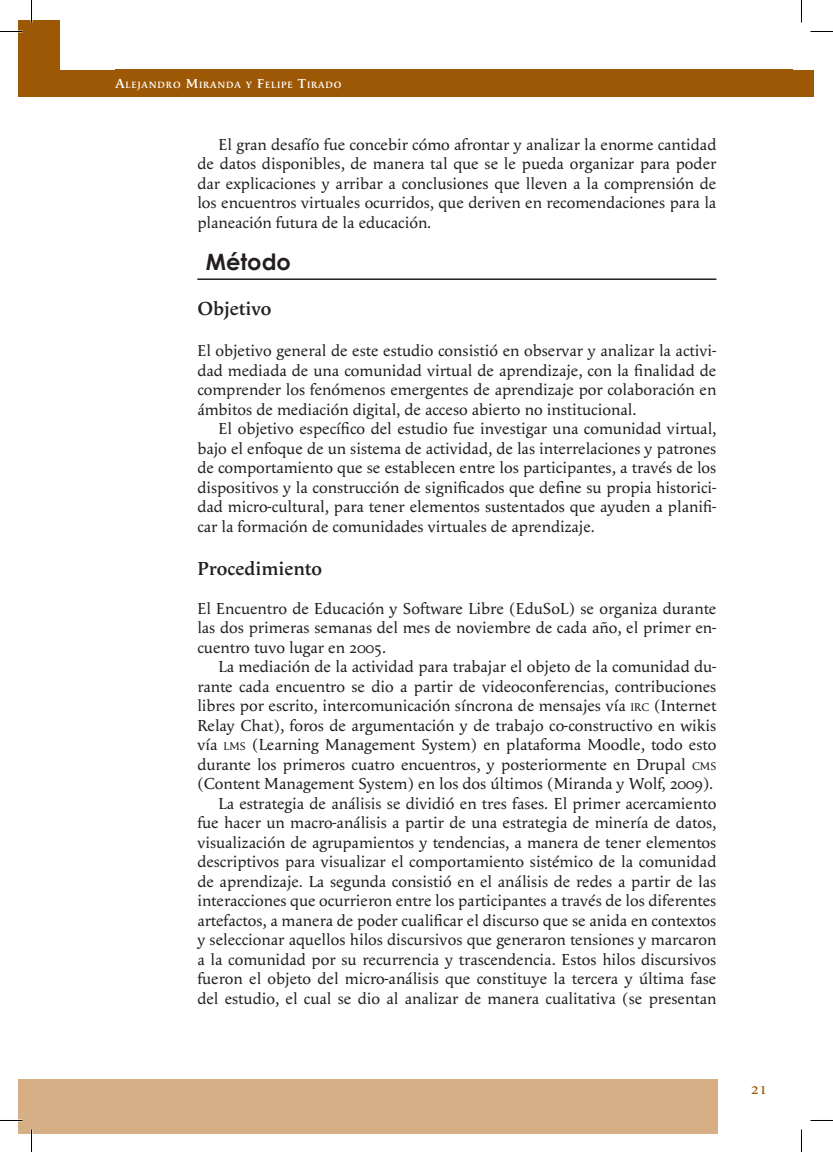
<style>
.page{position:relative;width:833px;height:1152px;background:#fff}
.page>*{position:absolute;margin:0;border:0;box-sizing:border-box;transform-origin:0 0}
.TITULO-IZQ{font:700 22.5px "Century Gothic";color:#231f20}
.SUBTITULO{font:600 19.5px "Apolline";color:#231f20}
.NORMAL_DESPUES_DE_SU{font:16.5px/19.5px "Apolline";color:#231f20;text-align:justify}
.t1{font:16.5px "Apolline";color:#9d5806}
.t2{font:600 9.45px "Apolline";letter-spacing:.085em;color:#fff}
.s1{font-size:13.5px}
.s2{font-size:11.55px}
</style>
<div class="page">
<div style="left:19px;top:20px;width:12px;height:76px;background:#9d5806"></div>
<div style="left:32px;top:20px;width:28px;height:76px;background:#9d5806"></div>
<hr style="left:197px;top:278px;width:519px;height:2px;background:#231f20">
<div style="left:32px;top:1079px;width:686px;height:54px;background:#d7af87"></div>
<div style="left:19px;top:1079px;width:13px;height:54px;background:#d7af87"></div>
<div style="left:60px;top:70px;width:754px;height:26px;background:#9d5806"></div>
<div style="left:115px;top:70px;width:678px;height:27px;background:#9d5806"></div>
<hr style="left:0;top:1119px;width:22px;height:2px;background:#fff">
<svg style="left:0;top:31px;width:22px;height:1px"></svg>
<svg style="left:810px;top:31px;width:23px;height:1px"></svg>
<svg style="left:0;top:1120px;width:22px;height:1px"></svg>
<svg style="left:810px;top:1120px;width:23px;height:1px"></svg>
<svg style="left:31px;top:0;width:1px;height:22px"></svg>
<svg style="left:31px;top:1129px;width:1px;height:22px"></svg>
<svg style="left:801px;top:0;width:1px;height:22px"></svg>
<svg style="left:801px;top:1129px;width:1px;height:22px"></svg>
<p class="t2" style="left:115px;top:80px;width:227px"><span class="s1">A</span>LEJANDRO <span class="s1">M</span>IRANDA Y <span class="s1">F</span>ELIPE <span class="s1">T</span>IRADO</p>
<p class="NORMAL_DESPUES_DE_SU" style="left:197px;top:135px;width:520px;text-indent:21px">El gran desafío fue concebir cómo afrontar y analizar la enorme cantidad de datos disponibles, de manera tal que se le pueda organizar para poder dar explicaciones y arribar a conclusiones que lleven a la comprensión de los encuentros virtuales ocurridos, que deriven en recomendaciones para la planeación futura de la educación.</p>
<p class="TITULO-IZQ" style="left:206px;top:248px;width:87px">Método</p>
<p class="SUBTITULO" style="left:197px;top:297px;width:76px">Objetivo</p>
<p class="NORMAL_DESPUES_DE_SU" style="left:197px;top:341px;width:520px">El objetivo general de este estudio consistió en observar y analizar la activi&shy;dad mediada de una comunidad virtual de aprendizaje, con la finalidad de comprender los fenómenos emergentes de aprendizaje por colaboración en ámbitos de mediación digital, de acceso abierto no institucional.</p>
<p class="NORMAL_DESPUES_DE_SU" style="left:197px;top:419px;width:520px;text-indent:21px">El objetivo específico del estudio fue investigar una comunidad virtual, bajo el enfoque de un sistema de actividad, de las interrelaciones y patrones de comportamiento que se establecen entre los participantes, a través de los dispositivos y la construcción de significados que define su propia historici&shy;dad micro-cultural, para tener elementos sustentados que ayuden a planifi&shy;car la formación de comunidades virtuales de aprendizaje.</p>
<p class="SUBTITULO" style="left:197px;top:556px;width:126px">Procedimiento</p>
<p class="NORMAL_DESPUES_DE_SU" style="left:197px;top:598px;width:520px">El Encuentro de Educación y Software Libre (EduSoL) se organiza durante las dos primeras semanas del mes de noviembre de cada año, el primer en&shy;cuentro tuvo lugar en 2005.</p>
<p class="NORMAL_DESPUES_DE_SU" style="left:197px;top:657px;width:520px;text-indent:21px">La mediación de la actividad para trabajar el objeto de la comunidad du&shy;rante cada encuentro se dio a partir de videoconferencias, contribuciones libres por escrito, intercomunicación síncrona de mensajes vía <span class="s2">IRC</span> (Internet Relay Chat), foros de argumentación y de trabajo co-constructivo en wikis vía <span class="s2">LMS</span> (Learning Management System) en plataforma Moodle, todo esto durante los primeros cuatro encuentros, y posteriormente en Drupal <span class="s2">CMS </span>(Content Management System) en los dos últimos (Miranda y Wolf, 2009).</p>
<p class="NORMAL_DESPUES_DE_SU" style="left:197px;top:793px;width:520px;text-indent:21px">La estrategia de análisis se dividió en tres fases. El primer acercamiento fue hacer un macro-análisis a partir de una estrategia de minería de datos, visualización de agrupamientos y tendencias, a manera de tener elementos descriptivos para visualizar el comportamiento sistémico de la comunidad de aprendizaje. La segunda consistió en el análisis de redes a partir de las interacciones que ocurrieron entre los participantes a través de los diferentes artefactos, a manera de poder cualificar el discurso que se anida en contextos y seleccionar aquellos hilos discursivos que generaron tensiones y marcaron a la comunidad por su recurrencia y trascendencia. Estos hilos discursivos fueron el objeto del micro-análisis que constituye la tercera y última fase del estudio, el cual se dio al analizar de manera cualitativa (se presentan</p>
<p class="t1" style="left:750px;top:1078px;width:18px">21</p>
</div>
